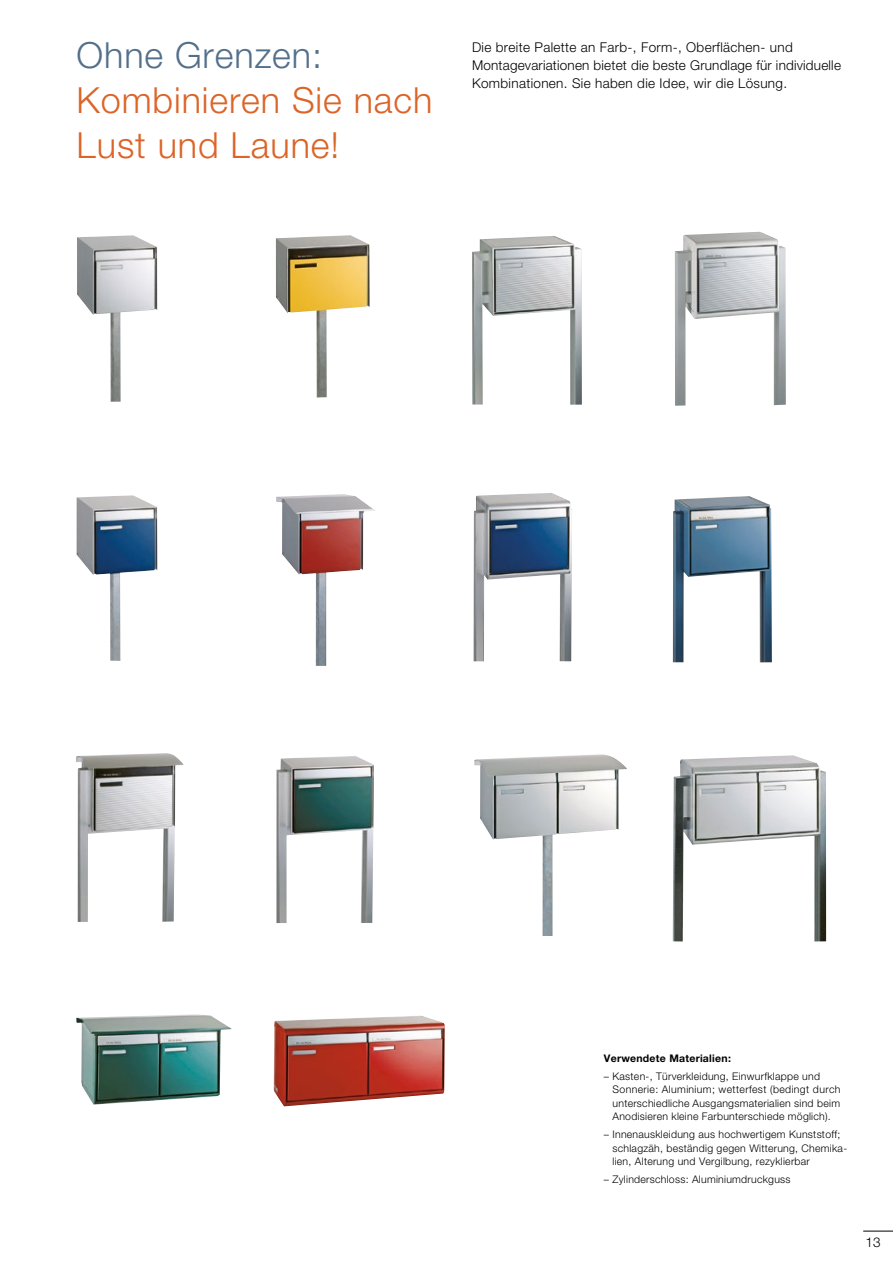
<style>
.page{position:relative;width:893px;height:1263px;background:#fff}
.page>*{position:absolute;margin:0;border:0;box-sizing:border-box;transform-origin:0 0}
._76_Helvetica_22_pt{font:300 36px/45px "Helvetica Neue LT Std";letter-spacing:.025em;color:#dc6428}
._76_Helvetica_22_pt-2{font:300 36px "Helvetica Neue LT Std";letter-spacing:.025em;color:#53708b}
._45_Helvetica_9_12_p{font:300 13.5px/18px "Helvetica Neue LT Std";letter-spacing:.025em;color:#000}
._45_Helvetica_7_9_pt{font:300 10.5px/13.5px "Helvetica Neue LT Std";letter-spacing:.025em;color:#000}
._75_Helvetica_7_9_pt{font:700 10.5px "Helvetica Neue LT Std";letter-spacing:.025em;color:#000}
</style>
<div class="page">
<hr style="left:863px;top:1231px;width:30px;height:1px;background:#000">
<img style="left:673px;top:755px;width:153px;height:186px">
<img style="left:474px;top:754px;width:153px;height:182px">
<img style="left:76px;top:1014px;width:155px;height:90px">
<img style="left:675px;top:232px;width:111px;height:174px">
<img style="left:276px;top:756px;width:98px;height:167px">
<img style="left:76px;top:753px;width:107px;height:169px">
<img style="left:77px;top:235px;width:80px;height:167px">
<img style="left:76px;top:495px;width:81px;height:166px">
<img style="left:276px;top:494px;width:99px;height:172px">
<img style="left:276px;top:235px;width:94px;height:162px">
<img style="left:673px;top:496px;width:99px;height:166px">
<img style="left:474px;top:493px;width:98px;height:168px">
<img style="left:274px;top:1015px;width:171px;height:91px">
<img style="left:472px;top:236px;width:110px;height:169px">
<p class="_76_Helvetica_22_pt-2" style="left:77px;top:33px;width:247px">Ohne Grenzen:</p>
<p class="_76_Helvetica_22_pt" style="left:77px;top:77px;width:357px">Kombinieren Sie nach<br>Lust und Laune!</p>
<p class="_45_Helvetica_9_12_p" style="left:472px;top:38px;width:371px">Die breite Palette an Farb-, Form-, Oberflächen- und<br>Montagevariationen bietet die beste Grundlage für individuelle<br>Kombinationen. Sie haben die Idee, wir die Lösung.</p>
<p class="_75_Helvetica_7_9_pt" style="left:604px;top:1052px;width:129px">Verwendete Materialien:</p>
<p class="_45_Helvetica_7_9_pt" style="left:612px;top:1069px;width:229px;text-indent:-9px">– Kasten-, Türverkleidung, Einwurfklappe und Sonnerie: Aluminium; wetterfest (bedingt durch unterschiedliche Ausgangsmaterialien sind beim Anodisieren kleine Farbunterschiede möglich).</p>
<p class="_45_Helvetica_7_9_pt" style="left:612px;top:1127px;width:236px;text-indent:-9px">– Innenauskleidung aus hochwertigem Kunststoff; schlagzäh, beständig gegen Witterung, Chemika&shy;lien, Alterung und Vergilbung, rezyklierbar</p>
<p class="_45_Helvetica_7_9_pt" style="left:604px;top:1172px;width:188px">– Zylinderschloss: Aluminiumdruckguss</p>
<p class="_45_Helvetica_9_12_p" style="left:865px;top:1232px;width:17px">13</p>
</div>
